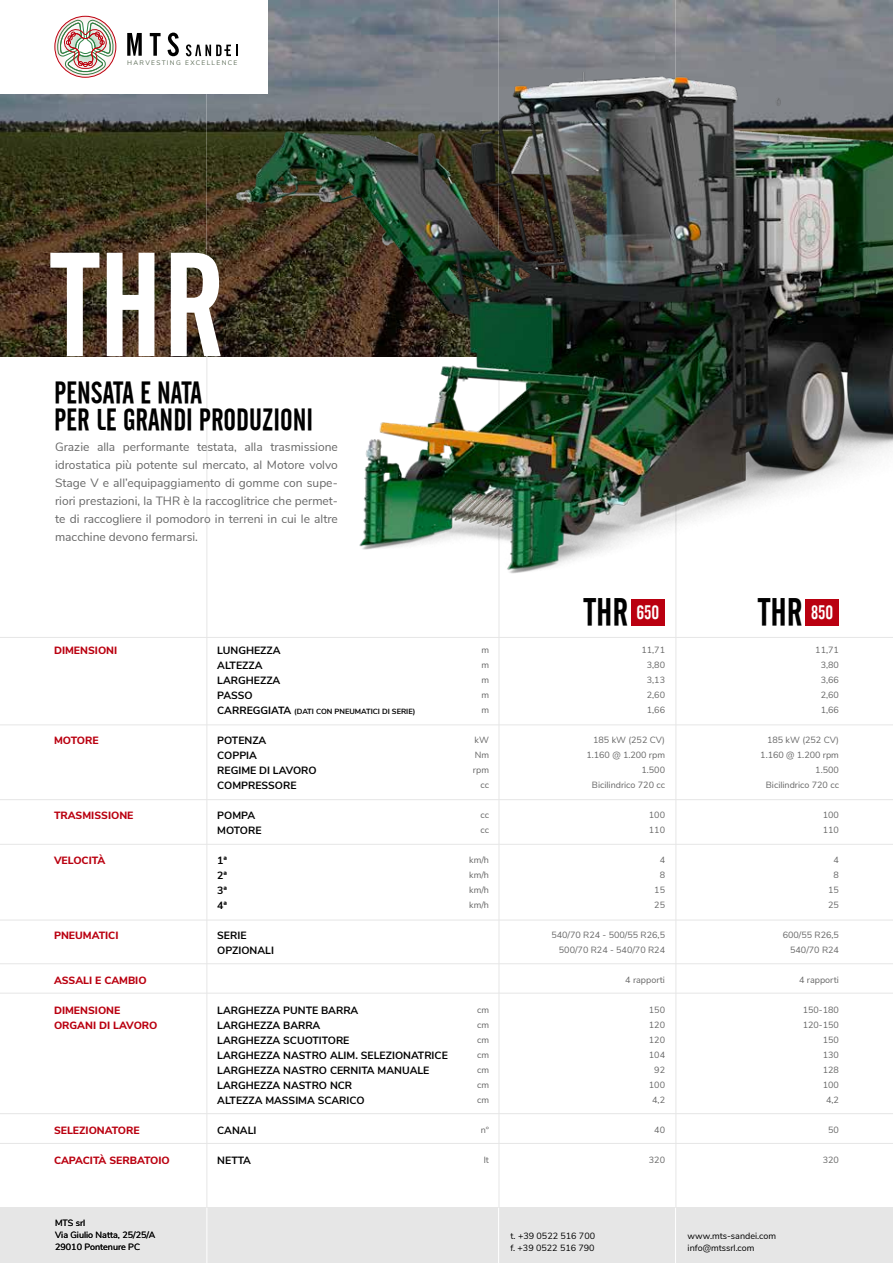
<style>
.page{position:relative;width:893px;height:1263px;background:#fff}
.page>*{position:absolute;margin:0;border:0;box-sizing:border-box;transform-origin:0 0}
.t1{font:146.55px "Cafeta";color:#fff}
.t2{font:37.5px "Cafeta";color:#000}
.t3{font:30px/27px "Cafeta";color:#000}
.t4{font:12px/18px "Nunito Sans";color:#666;text-align:justify}
.t5{font:700 10.5px/15px "Nunito Sans";color:#000}
.t6{font:800 10.5px/15px "Nunito Sans";color:#ba0010}
.t7{font:9px/15px "Nunito Sans";color:#666;text-align:right}
.t8{font:9px/12px "Nunito Sans";color:#000}
.t9{font:700 7.5px "Nunito Sans";color:#000}
.t10{font:6.6px "Nunito Sans";letter-spacing:.2em;color:#5d6d58}
.s1{font-size:10.5px}
</style>
<div class="page">
<img style="left:0;top:0;width:893px;height:356px">
<div style="left:0;top:0;width:267px;height:94px;background:#fff"></div>
<div style="left:0;top:1208px;width:893px;height:55px;background:#e6e6e6"></div>
<hr style="left:676px;top:356px;width:1px;height:853px;background:#e6e6e6">
<hr style="left:499px;top:356px;width:1px;height:853px;background:#e6e6e6">
<hr style="left:207px;top:356px;width:1px;height:853px;background:#e6e6e6">
<hr style="left:675px;top:1208px;width:1px;height:55px;background:#fff">
<hr style="left:498px;top:1208px;width:1px;height:55px;background:#fff">
<hr style="left:207px;top:1208px;width:1px;height:55px;background:#fff">
<hr style="left:675px;top:0;width:1px;height:356px;background:#fff">
<hr style="left:498px;top:0;width:1px;height:356px;background:#fff">
<svg style="left:127px;top:33px;width:15px;height:23px"></svg>
<svg style="left:150px;top:33px;width:11px;height:23px"></svg>
<svg style="left:168px;top:33px;width:11px;height:23px"></svg>
<svg style="left:186px;top:44px;width:51px;height:12px"></svg>
<svg style="left:58px;top:15px;width:57px;height:56px"></svg>
<img style="left:54px;top:71px;width:839px;height:503px">
<hr style="left:0;top:1143px;width:893px;height:1px;background:#e6e6e6">
<hr style="left:0;top:993px;width:893px;height:1px;background:#e6e6e6">
<hr style="left:0;top:963px;width:893px;height:1px;background:#e6e6e6">
<hr style="left:0;top:1113px;width:893px;height:1px;background:#e6e6e6">
<hr style="left:0;top:920px;width:893px;height:1px;background:#e6e6e6">
<hr style="left:0;top:844px;width:893px;height:1px;background:#e6e6e6">
<hr style="left:0;top:799px;width:893px;height:1px;background:#e6e6e6">
<hr style="left:0;top:725px;width:893px;height:1px;background:#e6e6e6">
<hr style="left:0;top:637px;width:893px;height:1px;background:#e6e6e6">
<div style="left:631px;top:599px;width:33px;height:26px;background:#ba0010"></div>
<div style="left:805px;top:599px;width:34px;height:26px;background:#ba0010"></div>
<p class="t10" style="left:127px;top:58px;width:112px">HARVESTING EXCELLENCE</p>
<h1 class="t1" style="left:51px;top:224px;width:174px">THR</h1>
<h3 class="t3" style="left:54px;top:380px;width:261px">PENSATA E NATA<br>PER LE GRANDI PRODUZIONI</h3>
<p class="t4" style="left:55px;top:437px;width:284px">Grazie alla performante testata, alla trasmissione idrostatica più potente sul mercato, al Motore volvo Stage V e all’equipaggiamento di gomme con supe&shy;riori prestazioni, la THR è la raccoglitrice che permet&shy;te di raccogliere il pomodoro in terreni in cui le altre macchine devono fermarsi.</p>
<p class="t6" style="left:54px;top:642px;width:65px">DIMENSIONI</p>
<p class="t6" style="left:54px;top:732px;width:46px">MOTORE</p>
<p class="t6" style="left:54px;top:807px;width:81px">TRASMISSIONE</p>
<p class="t6" style="left:54px;top:852px;width:53px">VELOCITÀ</p>
<p class="t6" style="left:54px;top:927px;width:66px">PNEUMATICI</p>
<p class="t6" style="left:54px;top:972px;width:94px">ASSALI E CAMBIO</p>
<p class="t6" style="left:54px;top:1002px;width:105px">DIMENSIONE<br>ORGANI DI LAVORO</p>
<p class="t6" style="left:54px;top:1122px;width:87px">SELEZIONATORE</p>
<p class="t6" style="left:54px;top:1152px;width:117px">CAPACITÀ SERBATOIO</p>
<p class="t8" style="left:55px;top:1217px;width:102px">MTS srl<br>Via Giulio Natta, 25/25/A<br>29010 Pontenure PC</p>
<p class="t5" style="left:217px;top:642px;width:65px">LUNGHEZZA<br>ALTEZZA<br>LARGHEZZA<br>PASSO</p>
<p class="t9" style="left:217px;top:706px;width:200px"><span class="s1">CARREGGIATA</span> (DATI CON PNEUMATICI DI SERIE)</p>
<p class="t5" style="left:217px;top:732px;width:101px">POTENZA<br>COPPIA<br>REGIME DI LAVORO<br>COMPRESSORE</p>
<p class="t5" style="left:217px;top:807px;width:46px">POMPA<br>MOTORE</p>
<p class="t5" style="left:217px;top:852px;width:11px;text-align:justify">1ª 2ª 3ª 4ª</p>
<p class="t5" style="left:217px;top:927px;width:58px">SERIE<br>OPZIONALI</p>
<p class="t5" style="left:217px;top:1002px;width:232px">LARGHEZZA PUNTE BARRA<br>LARGHEZZA BARRA<br>LARGHEZZA SCUOTITORE<br>LARGHEZZA NASTRO ALIM. SELEZIONATRICE<br>LARGHEZZA NASTRO CERNITA MANUALE<br>LARGHEZZA NASTRO NCR<br>ALTEZZA MASSIMA SCARICO</p>
<p class="t5" style="left:217px;top:1122px;width:41px">CANALI</p>
<p class="t5" style="left:217px;top:1152px;width:35px">NETTA</p>
<p class="t7" style="left:481px;top:641px;width:9px;text-align:justify">m m m m m</p>
<p class="t7" style="left:473px;top:731px;width:18px">kW<br>Nm rpm cc</p>
<p class="t7" style="left:480px;top:806px;width:10px;text-align:left">cc cc</p>
<p class="t7" style="left:469px;top:851px;width:21px;text-align:justify">km/h km/h km/h km/h</p>
<p class="t7" style="left:477px;top:1001px;width:13px;text-align:justify">cm cm cm cm cm cm cm</p>
<p class="t7" style="left:481px;top:1121px;width:10px">n°</p>
<p class="t7" style="left:484px;top:1151px;width:7px">lt</p>
<h2 class="t2" style="left:584px;top:591px;width:77px">THR <sup>650</sup></h2>
<h2 class="t2" style="left:758px;top:591px;width:77px">THR <sup>850</sup></h2>
<p class="t7" style="left:647px;top:641px;width:20px;text-align:justify;text-indent:-5px">11,71<br>3,80<br>3,13<br>2,60<br>1,66</p>
<p class="t7" style="left:586px;top:731px;width:80px">185 kW (252 CV)<br>1.160 @ 1.200 rpm<br>1.500<br>Bicilindrico 720 cc</p>
<p class="t7" style="left:649px;top:806px;width:18px;text-align:left">100<br>110</p>
<p class="t7" style="left:654px;top:851px;width:12px">4<br>8<br>15<br>25</p>
<p class="t7" style="left:551px;top:926px;width:115px">540/70 R24 - 500/55 R26,5<br>500/70 R24 - 540/70 R24</p>
<p class="t7" style="left:625px;top:971px;width:41px">4 rapporti</p>
<p class="t7" style="left:649px;top:1001px;width:18px;text-align:center">150<br>120<br>120<br>104<br>92<br>100<br>4,2</p>
<p class="t7" style="left:654px;top:1121px;width:12px">40</p>
<p class="t7" style="left:649px;top:1151px;width:18px">320</p>
<p class="t7" style="left:821px;top:641px;width:20px;text-align:justify;text-indent:-5px">11,71<br>3,80<br>3,66<br>2,60<br>1,66</p>
<p class="t7" style="left:760px;top:731px;width:80px">185 kW (252 CV)<br>1.160 @ 1.200 rpm<br>1.500<br>Bicilindrico 720 cc</p>
<p class="t7" style="left:823px;top:806px;width:18px;text-align:left">100<br>110</p>
<p class="t7" style="left:828px;top:851px;width:12px">4<br>8<br>15<br>25</p>
<p class="t7" style="left:783px;top:926px;width:58px">600/55 R26,5<br>540/70 R24</p>
<p class="t7" style="left:799px;top:971px;width:41px">4 rapporti</p>
<p class="t7" style="left:803px;top:1001px;width:38px">150-180<br>120-150<br>150<br>130<br>128<br>100<br>4,2</p>
<p class="t7" style="left:828px;top:1121px;width:12px">50</p>
<p class="t7" style="left:823px;top:1151px;width:18px">320</p>
<p class="t8" style="left:510px;top:1229px;width:86px">t. +39 0522 516 700 f. +39 0522 516 790</p>
<p class="t8" style="left:688px;top:1229px;width:90px">www.mts-sandei.com info@mtssrl.com</p>
</div>
